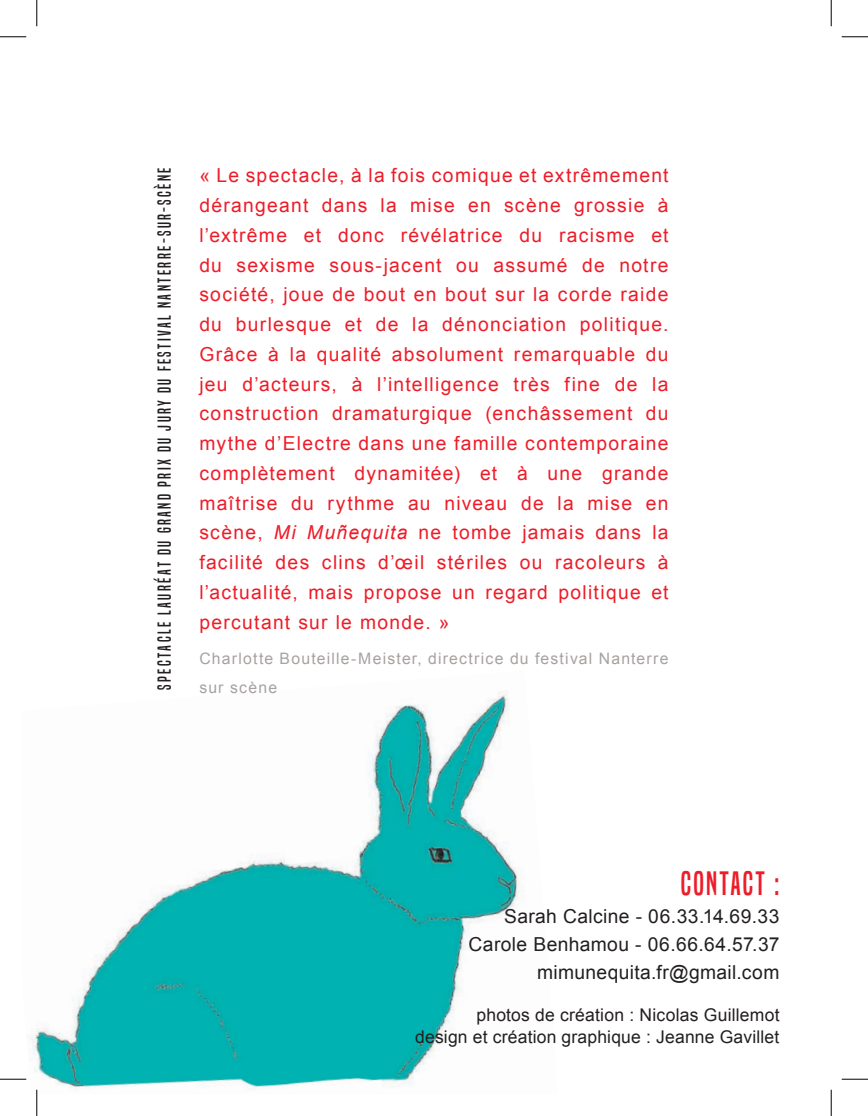
<style>
.page{position:relative;width:868px;height:1116px;background:#fff}
.page>*{position:absolute;margin:0;border:0;box-sizing:border-box;transform-origin:0 0}
.t1{font:31.5px "Built Titling Rg";letter-spacing:.065em;color:#ee1c28}
.t2{font:19.25px/29.8px "Arial";letter-spacing:.07em;color:#ee1c28;text-align:justify}
.t3{font:19.25px/28px "Arial";letter-spacing:.02em;color:#231f20;text-align:right}
.t4{font:17.5px/21px "Arial";letter-spacing:.01em;color:#231f20;text-align:right}
.t5{font:17.5px "Built Titling Rg";letter-spacing:.135em;color:#231f20}
.t6{font:15.75px/29.8px "Arial";letter-spacing:.075em;color:#a7a2a0}
.s1{font-style:italic}
</style>
<div class="page">
<img style="left:27px;top:855px;width:322px;height:191px">
<img style="left:349px;top:692px;width:174px;height:395px">
<img style="left:30px;top:1046px;width:352px;height:47px">
<svg style="left:0;top:36px;width:26px;height:1px"></svg>
<svg style="left:841px;top:36px;width:26px;height:1px"></svg>
<svg style="left:0;top:1078px;width:26px;height:1px"></svg>
<svg style="left:841px;top:1078px;width:26px;height:1px"></svg>
<svg style="left:36px;top:0;width:1px;height:26px"></svg>
<svg style="left:36px;top:1089px;width:1px;height:26px"></svg>
<svg style="left:830px;top:0;width:1px;height:26px"></svg>
<svg style="left:830px;top:1089px;width:1px;height:26px"></svg>
<p class="t5" style="left:154px;top:689px;width:523px;rotate:-90deg">SPECTACLE LAURÉAT DU GRAND PRIX DU JURY DU FESTIVAL NANTERRE-SUR-SCÈNE</p>
<p class="t2" style="left:199px;top:161px;width:470px">« Le spectacle, à la fois comique et extrêmement dérangeant dans la mise en scène grossie à l’extrême et donc révélatrice du racisme et du sexisme sous-jacent ou assumé de notre société, joue de bout en bout sur la corde raide du burlesque et de la dénonciation politique.<br>Grâce à la qualité absolument remarquable du jeu d’acteurs, à l’intelligence très fine de la construction dramaturgique (enchâssement du mythe d’Electre dans une famille contemporaine complètement dynamitée) et à une grande maîtrise du rythme au niveau de la mise en scène, <span class="s1">Mi Muñequita</span> ne tombe jamais dans la facilité des clins d’œil stériles ou racoleurs à l’actualité, mais propose un regard politique et percutant sur le monde. »</p>
<p class="t6" style="left:199px;top:643px;width:470px">Charlotte Bouteille-Meister, directrice du festival Nanterre sur scène</p>
<h1 class="t1" style="left:680px;top:864px;width:100px">CONTACT :</h1>
<p class="t3" style="left:468px;top:901px;width:312px">Sarah Calcine - 06.33.14.69.33<br>Carole Benhamou - 06.66.64.57.37 mimunequita.fr@gmail.com</p>
<p class="t4" style="left:415px;top:1004px;width:366px">photos de création : Nicolas Guillemot<br>design et création graphique : Jeanne Gavillet</p>
</div>
